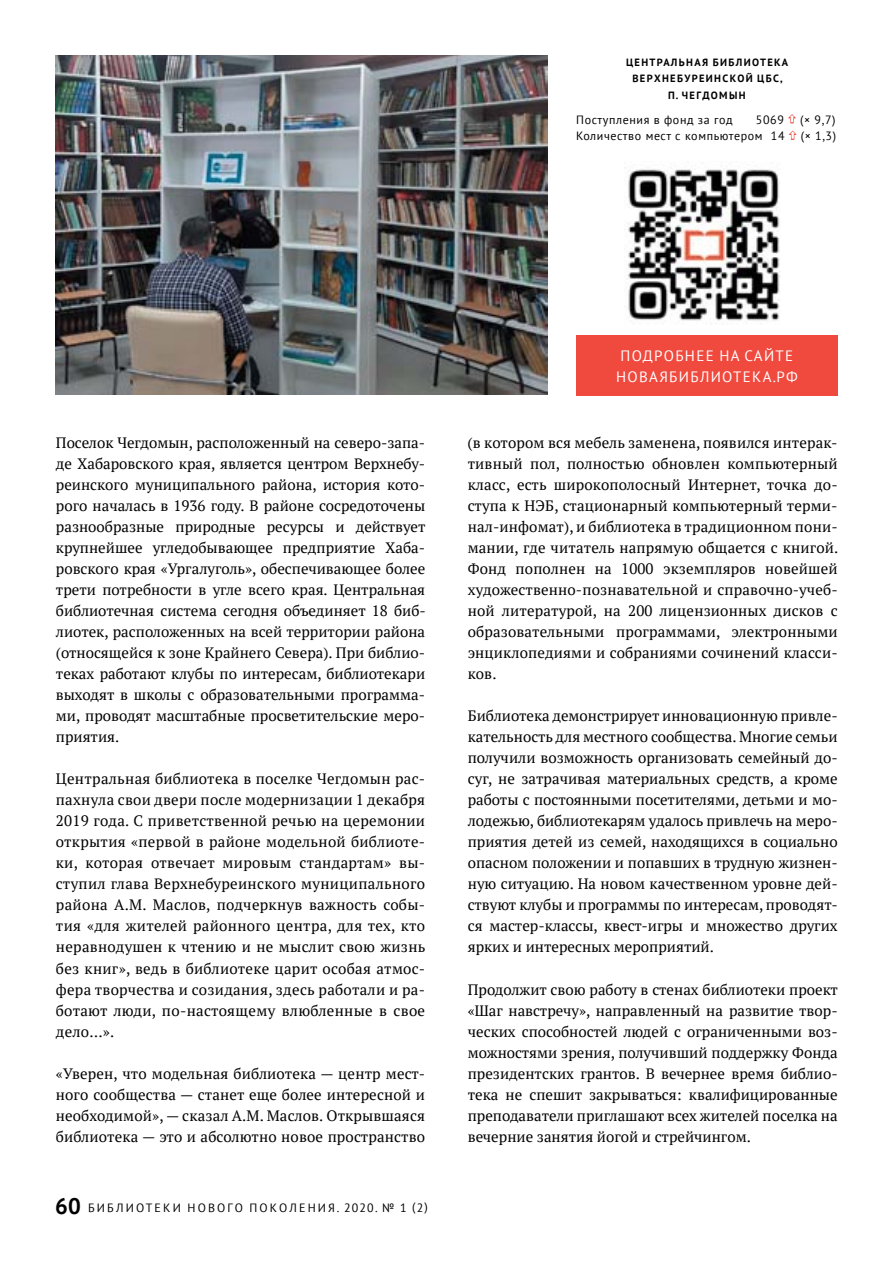
<style>
.page{position:relative;width:893px;height:1263px;background:#fff}
.page>*{position:absolute;margin:0;border:0;box-sizing:border-box;transform-origin:0 0}
.t1{font:15px/21px "PT Serif";color:#000;text-align:justify}
.t2{font:15px/21px "PT Sans";letter-spacing:.09em;color:#fff}
.t3{font:12px "PT Sans";letter-spacing:.05em;color:#000}
.t4{font:12px "PT Sans";letter-spacing:.18em;color:#000}
.t5{font:12px "PT Sans Regular 2";color:#000}
.t6{font:10.5px/16.5px "PT Sans Bold 2";letter-spacing:.13em;color:#000;text-align:center}
.s1{font-family:"PT Sans";font-weight:700}
.s2{font-family:"PT Sans Regular 2"}
.s3{font-family:"PT Serif Regular 2"}
.s4{font-weight:700;font-size:22.5px}
</style>
<div class="page">
<svg style="left:788px;top:114px;width:8px;height:9px"></svg>
<svg style="left:789px;top:131px;width:7px;height:9px"></svg>
<div style="left:576px;top:335px;width:262px;height:61px;background:#f0493e"></div>
<img style="left:56px;top:55px;width:491px;height:339px">
<img style="left:624px;top:169px;width:156px;height:153px">
<p class="t6" style="left:626px;top:54px;width:164px">ЦЕНТРАЛЬНАЯ БИБЛИОТЕКА<br>ВЕРХНЕБУРЕИНСКОЙ ЦБС<span class="s1">,<br></span>П<span class="s1">.</span> ЧЕГДОМЫН</p>
<p class="t3" style="left:576px;top:112px;width:158px">Поступления в фонд за год</p>
<p class="t5" style="left:756px;top:112px;width:29px">5069</p>
<p class="t5" style="left:800px;top:112px;width:37px">(× 9,7)</p>
<p class="t3" style="left:576px;top:128px;width:210px">Количество мест с компьютером <span class="s2">14</span></p>
<p class="t5" style="left:801px;top:128px;width:37px">(× 1,3)</p>
<p class="t1" style="left:56px;top:432px;width:371px">Поселок Чегдомын<span class="s3">,</span> расположенный на северо<span class="s3">-</span>запа&shy;де Хабаровского края<span class="s3">,</span> является центром Верхнебу&shy;реинского муниципального района<span class="s3">,</span> история кото&shy;рого началась в <span class="s3">1936</span> году<span class="s3">.</span> В районе сосредоточены разнообразные природные ресурсы и действует крупнейшее угледобывающее предприятие Хаба&shy;ровского края <span class="s3">«</span>Ургалуголь<span class="s3">»,</span> обеспечивающее более трети потребности в угле всего края<span class="s3">.</span> Центральная библиотечная система сегодня объединяет <span class="s3">18</span> биб&shy;лиотек<span class="s3">,</span> расположенных на всей территории района <span class="s3">(</span>относящейся к зоне Крайнего Севера<span class="s3">).</span> При библио&shy;теках работают клубы по интересам<span class="s3">,</span> библиотекари выходят в школы с образовательными программа&shy;ми<span class="s3">,</span> проводят масштабные просветительские меро&shy;приятия<span class="s3">.</span></p>
<p class="t1" style="left:56px;top:768px;width:371px">Центральная библиотека в поселке Чегдомын рас&shy;пахнула свои двери после модернизации <span class="s3">1</span> декабря <span class="s3">2019</span> года<span class="s3">.</span> С приветственной речью на церемонии открытия <span class="s3">«</span>первой в районе модельной библиоте&shy;ки<span class="s3">,</span> которая отвечает мировым стандартам<span class="s3">»</span> вы&shy;ступил глава Верхнебуреинского муниципального района А<span class="s3">.</span>М<span class="s3">.</span> Маслов<span class="s3">,</span> подчеркнув важность собы&shy;тия <span class="s3">«</span>для жителей районного центра<span class="s3">,</span> для тех<span class="s3">,</span> кто неравнодушен к чтению и не мыслит свою жизнь без книг<span class="s3">»,</span> ведь в библиотеке царит особая атмос&shy;фера творчества и созидания<span class="s3">,</span> здесь работали и ра&shy;ботают люди<span class="s3">,</span> по<span class="s3">-</span>настоящему влюбленные в свое дело<span class="s3">…».</span></p>
<p class="t1" style="left:56px;top:1062px;width:371px"><span class="s3">«</span>Уверен<span class="s3">,</span> что модельная библиотека <span class="s3">—</span> центр мест&shy;ного сообщества <span class="s3">—</span> станет еще более интересной и необходимой<span class="s3">», —</span> сказал А<span class="s3">.</span>М<span class="s3">.</span> Маслов<span class="s3">.</span> Открывшаяся библиотека <span class="s3">—</span> это и абсолютно новое пространство</p>
<p class="t4" style="left:55px;top:1200px;width:374px"><span class="s4">60</span> БИБЛИОТЕКИ НОВОГО ПОКОЛЕНИЯ<span class="s2">. 2020.</span> № <span class="s2">1 (2)</span></p>
<p class="t2" style="left:616px;top:345px;width:183px">ПОДРОБНЕЕ НА САЙТЕ<br>НОВАЯБИБЛИОТЕКА<span class="s2">.</span>РФ</p>
<p class="t1" style="left:468px;top:432px;width:372px"><span class="s3">(</span>в котором вся мебель заменена<span class="s3">,</span> появился интерак&shy;тивный пол<span class="s3">,</span> полностью обновлен компьютерный класс<span class="s3">,</span> есть широкополосный Интернет<span class="s3">,</span> точка до&shy;ступа к НЭБ<span class="s3">,</span> стационарный компьютерный терми&shy;нал<span class="s3">-</span>инфомат<span class="s3">),</span> и библиотека в традиционном пони&shy;мании<span class="s3">,</span> где читатель напрямую общается с книгой<span class="s3">.<br></span>Фонд пополнен на <span class="s3">1000</span> экземпляров новейшей художественно<span class="s3">-</span>познавательной и справочно<span class="s3">-</span>учеб&shy;ной литературой<span class="s3">,</span> на <span class="s3">200</span> лицензионных дисков с образовательными программами<span class="s3">,</span> электронными энциклопедиями и собраниями сочинений класси&shy;ков<span class="s3">.</span></p>
<p class="t1" style="left:468px;top:705px;width:371px">Библиотека демонстрирует инновационную привле&shy;кательность для местного сообщества<span class="s3">.</span> Многие семьи получили возможность организовать семейный до&shy;суг<span class="s3">,</span> не затрачивая материальных средств<span class="s3">,</span> а кроме работы с постоянными посетителями<span class="s3">,</span> детьми и мо&shy;лодежью<span class="s3">,</span> библиотекарям удалось привлечь на меро&shy;приятия детей из семей<span class="s3">,</span> находящихся в социально опасном положении и попавших в трудную жизнен&shy;ную ситуацию<span class="s3">.</span> На новом качественном уровне дей&shy;ствуют клубы и программы по интересам<span class="s3">,</span> проводят&shy;ся мастер<span class="s3">-</span>классы<span class="s3">,</span> квест<span class="s3">-</span>игры и множество других ярких и интересных мероприятий<span class="s3">.</span></p>
<p class="t1" style="left:468px;top:978px;width:372px">Продолжит свою работу в стенах библиотеки проект <span class="s3">«</span>Шаг навстречу<span class="s3">»,</span> направленный на развитие твор&shy;ческих способностей людей с ограниченными воз&shy;можностями зрения<span class="s3">,</span> получивший поддержку Фонда президентских грантов<span class="s3">.</span> В вечернее время библио&shy;тека не спешит закрываться<span class="s3">:</span> квалифицированные преподаватели приглашают всех жителей поселка на вечерние занятия йогой и стрейчингом<span class="s3">.</span></p>
</div>
